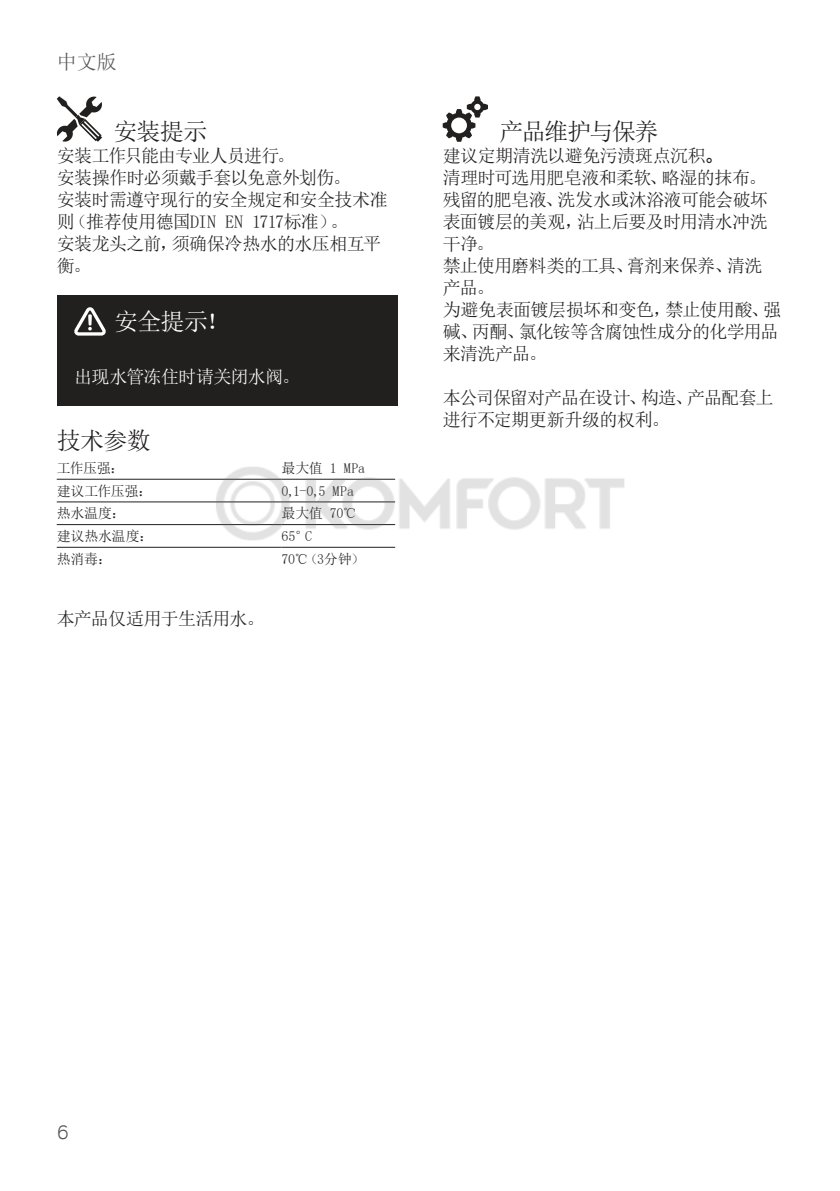
<style>
.page{position:relative;width:840px;height:1191px;background:#fff}
.page>*{position:absolute;margin:0;border:0;box-sizing:border-box;transform-origin:0 0}
.t1{font:24px "Sim Sun";letter-spacing:-.045em;color:#221f1f}
.t2{font:24px "Sim Sun";letter-spacing:-.065em;color:#221f1f}
.t3{font:24px "Sim Sun";color:#fff}
.t4{font:20px "Sim Sun";color:#57585a}
.t5{font:300 20px "Tondo Corp";color:#57585a}
.t6{font:18px/22px "Sim Sun";letter-spacing:-.035em;color:#221f1f}
.t7{font:18px "Sim Sun";letter-spacing:-.045em;color:#fff}
.t8{font:14px "Sim Sun";letter-spacing:-.02em;color:#221f1f}
.s1{font-family:"Arial Unicode MS"}
</style>
<div class="page">
<hr style="left:57px;top:479px;width:224px;height:1px;background:#221f1f">
<hr style="left:57px;top:501px;width:224px;height:1px;background:#221f1f">
<hr style="left:57px;top:524px;width:224px;height:1px;background:#221f1f">
<hr style="left:57px;top:547px;width:224px;height:1px;background:#221f1f">
<div style="left:57px;top:296px;width:340px;height:110px;background:#221f1f"></div>
<svg style="left:74px;top:307px;width:32px;height:28px"></svg>
<svg style="left:56px;top:96px;width:46px;height:46px"></svg>
<svg style="left:442px;top:96px;width:45px;height:46px"></svg>
<img style="left:210px;top:467px;width:415px;height:81px">
<p class="t4" style="left:57px;top:52px;width:61px">中文版</p>
<h1 class="t1" style="left:113px;top:120px;width:95px">安装提示</h1>
<p class="t6" style="left:57px;top:145px;width:332px">安装工作只能由专业人员进行。<br>安装操作时必须戴手套以免意外划伤。<br>安装时需遵守现行的安全规定和安全技术准则（推荐使用德国DIN EN 1717标准）。<br>安装龙头之前，须确保冷热水的水压相互平衡。</p>
<h1 class="t3" style="left:114px;top:309px;width:116px">安全提示！</h1>
<p class="t7" style="left:74px;top:367px;width:227px">出现水管冻住时请关闭水阀。</p>
<h1 class="t1" style="left:57px;top:428px;width:96px">技术参数</h1>
<p class="t8" style="left:57px;top:461px;width:69px">工作压强：</p>
<p class="t8" style="left:281px;top:461px;width:85px">最大值 1 MPa</p>
<p class="t8" style="left:57px;top:483px;width:97px">建议工作压强：</p>
<p class="t8" style="left:281px;top:483px;width:74px">0,1-0,5 MPa</p>
<p class="t8" style="left:57px;top:506px;width:70px">热水温度：</p>
<p class="t8" style="left:281px;top:506px;width:76px">最大值 70℃</p>
<p class="t8" style="left:57px;top:529px;width:98px">建议热水温度：</p>
<p class="t8" style="left:281px;top:529px;width:32px">65°C</p>
<p class="t8" style="left:57px;top:551px;width:56px">热消毒：</p>
<p class="t8" style="left:281px;top:551px;width:84px">70℃（3分钟）</p>
<p class="t6" style="left:57px;top:607px;width:209px">本产品仅适用于生活用水。</p>
<h1 class="t2" style="left:499px;top:120px;width:160px">产品维护与保养</h1>
<p class="t6" style="left:442px;top:145px;width:340px">建议定期清洗以避免污渍斑点沉积<span class="s1">。<br></span>清理时可选用肥皂液和柔软、略湿的抹布。残留的肥皂液、洗发水或沐浴液可能会破坏表面镀层的美观，沾上后要及时用清水冲洗干净。<br>禁止使用磨料类的工具、膏剂来保养、清洗产品。<br>为避免表面镀层损坏和变色，禁止使用酸、强碱、丙酮、氯化铵等含腐蚀性成分的化学用品来清洗产品。</p>
<p class="t6" style="left:442px;top:387px;width:332px">本公司保留对产品在设计、构造、产品配套上进行不定期更新升级的权利。</p>
<p class="t5" style="left:57px;top:1124px;width:14px">6</p>
</div>
